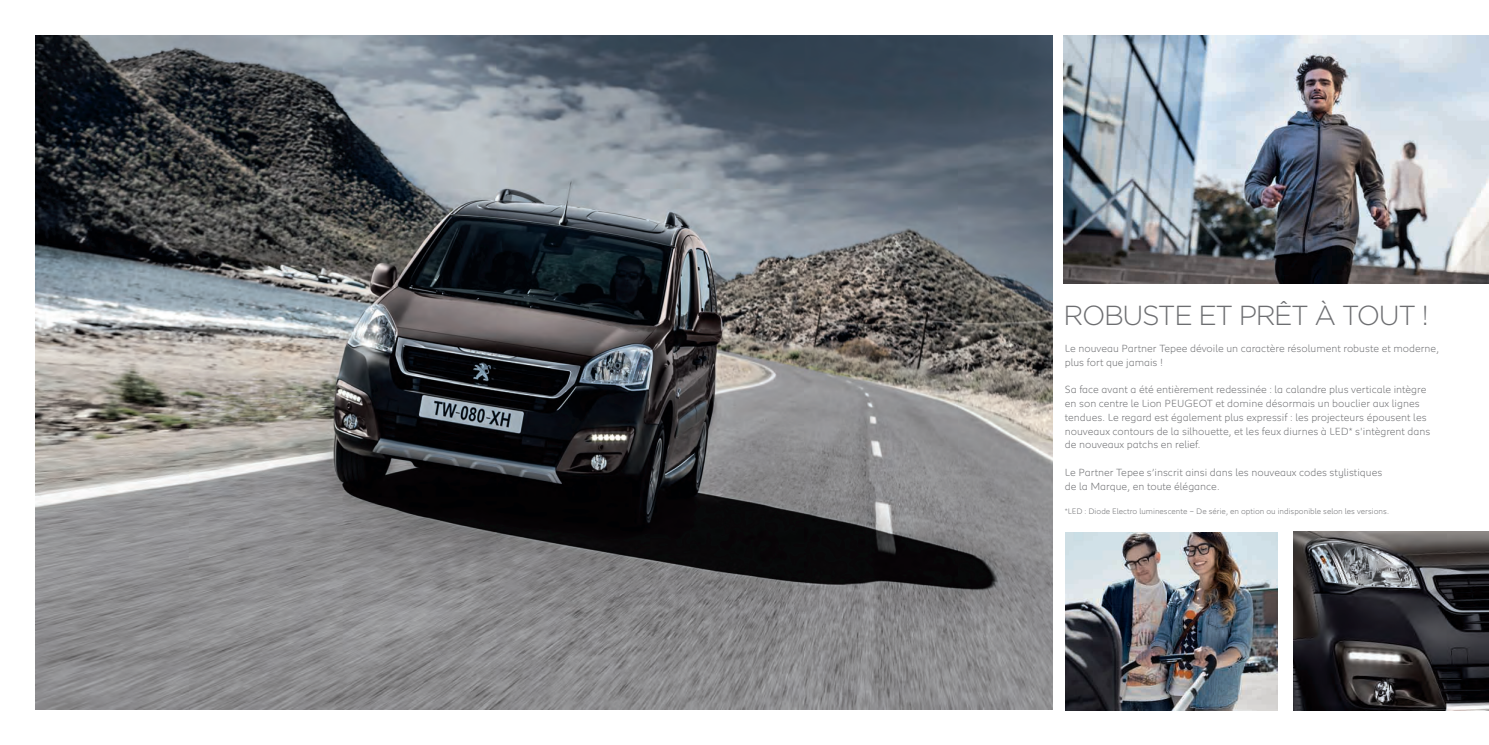
<style>
.page{position:relative;width:1489px;height:745px;background:#fff}
.page>*{position:absolute;margin:0;border:0;box-sizing:border-box;transform-origin:0 0}
.t1{font:300 27.5px "Gotham";letter-spacing:-.05em;color:#6d6e71}
.t2{font:300 10.62px/13.8px "Peugeot";color:#6d6e71}
.t3{font:300 8.12px "Peugeot";color:#6d6e71}
</style>
<div class="page">
<img style="left:1063px;top:35px;width:425px;height:248px">
<img style="left:1065px;top:532px;width:212px;height:177px">
<img style="left:1293px;top:531px;width:195px;height:178px">
<img style="left:35px;top:35px;width:1017px;height:674px">
<h1 class="t1" style="left:1063px;top:302px;width:366px">ROBUSTE ET PRÊT À TOUT !</h1>
<p class="t2" style="left:1064px;top:342px;width:376px">Le nouveau Partner Tepee dévoile un caractère résolument robuste et moderne, plus fort que jamais !</p>
<p class="t2" style="left:1064px;top:383px;width:367px">Sa face avant a été entièrement redessinée : la calandre plus verticale intègre en son centre le Lion PEUGEOT et domine désormais un bouclier aux lignes tendues. Le regard est également plus expressif : les projecteurs épousent les nouveaux contours de la silhouette, et les feux diurnes à LED* s'intègrent dans de nouveaux patchs en relief.</p>
<p class="t2" style="left:1064px;top:466px;width:319px">Le Partner Tepee s’inscrit ainsi dans les nouveaux codes stylistiques de la Marque, en toute élégance.</p>
<p class="t3" style="left:1064px;top:508px;width:326px">*LED : Diode Electro luminescente – De série, en option ou indisponible selon les versions.</p>
</div>
